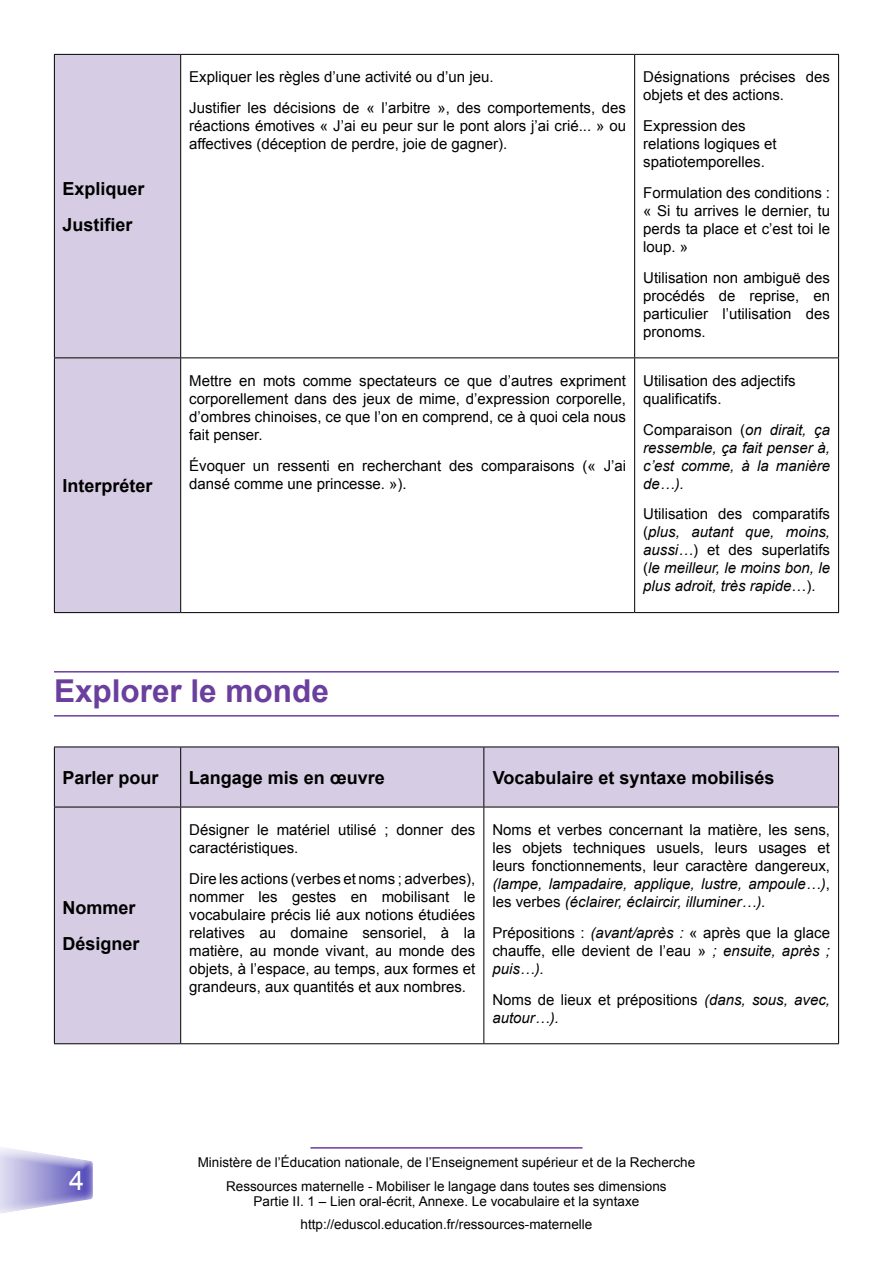
<style>
.page{position:relative;width:893px;height:1263px;background:#fff}
.page>*{position:absolute;margin:0;border:0;box-sizing:border-box;transform-origin:0 0}
.t1{font:700 31.5px "Arial";color:#6a3f9d}
.t2{font:27px "Arial";color:#fff}
.t3{font:700 18px/36.3px "Arial";color:#000}
.t4{font:15px/18px "Arial";color:#000}
.t5{font:italic 15px/18px "Arial";color:#000;text-align:justify}
.t6{font:13.5px/23.5px "Arial";color:#000;text-align:center}
.s1{font-style:normal}
.s2{font-style:italic}
</style>
<div class="page">
<div style="left:0;top:1154px;width:104px;height:63px;background:#6a3f9d;opacity:.75"></div>
<hr style="left:310px;top:1147px;width:272px;height:1px;background:#6a3f9d">
<hr style="left:54px;top:671px;width:785px;height:1px;background:#6a3f9d">
<hr style="left:54px;top:715px;width:785px;height:1px;background:#6a3f9d">
<div style="left:55px;top:55px;width:125px;height:557px;background:#d6cce3"></div>
<hr style="left:54px;top:54px;width:127px;height:1px;background:#000">
<hr style="left:54px;top:55px;width:1px;height:302px;background:#000">
<hr style="left:181px;top:54px;width:454px;height:1px;background:#000">
<hr style="left:180px;top:55px;width:1px;height:302px;background:#000">
<hr style="left:635px;top:54px;width:204px;height:1px;background:#000">
<hr style="left:634px;top:55px;width:1px;height:302px;background:#000">
<hr style="left:838px;top:55px;width:1px;height:302px;background:#000">
<hr style="left:54px;top:357px;width:127px;height:1px;background:#000">
<hr style="left:54px;top:358px;width:1px;height:254px;background:#000">
<hr style="left:181px;top:357px;width:454px;height:1px;background:#000">
<hr style="left:180px;top:358px;width:1px;height:254px;background:#000">
<hr style="left:635px;top:357px;width:204px;height:1px;background:#000">
<hr style="left:634px;top:358px;width:1px;height:254px;background:#000">
<hr style="left:838px;top:358px;width:1px;height:254px;background:#000">
<hr style="left:54px;top:612px;width:127px;height:1px;background:#000">
<hr style="left:181px;top:612px;width:454px;height:1px;background:#000">
<hr style="left:635px;top:612px;width:204px;height:1px;background:#000">
<svg style="left:55px;top:747px;width:783px;height:296px"></svg>
<hr style="left:181px;top:807px;width:303px;height:1px;background:#000">
<hr style="left:180px;top:807px;width:1px;height:236px;background:#000">
<hr style="left:484px;top:807px;width:355px;height:1px;background:#000">
<hr style="left:483px;top:807px;width:1px;height:236px;background:#000">
<hr style="left:838px;top:807px;width:1px;height:236px;background:#000">
<hr style="left:181px;top:1043px;width:303px;height:1px;background:#000">
<hr style="left:484px;top:1043px;width:355px;height:1px;background:#000">
<hr style="left:54px;top:746px;width:127px;height:1px;background:#000">
<hr style="left:181px;top:746px;width:303px;height:1px;background:#000">
<hr style="left:484px;top:746px;width:355px;height:1px;background:#000">
<hr style="left:54px;top:807px;width:127px;height:1px;background:#000">
<hr style="left:54px;top:1043px;width:127px;height:1px;background:#000">
<hr style="left:54px;top:747px;width:1px;height:60px;background:#000">
<hr style="left:54px;top:807px;width:1px;height:236px;background:#000">
<hr style="left:180px;top:747px;width:1px;height:60px;background:#000">
<hr style="left:483px;top:747px;width:1px;height:60px;background:#000">
<hr style="left:838px;top:747px;width:1px;height:60px;background:#000">
<p class="t3" style="left:62px;top:171px;width:84px">Expliquer<br>Justifier</p>
<p class="t3" style="left:62px;top:468px;width:92px">Interpréter</p>
<p class="t4" style="left:189px;top:62px;width:438px;line-height:30.8px">Expliquer les règles d’une activité ou d’un jeu.<br>Justifier les décisions de « l’arbitre », des comportements, des</p>
<p class="t4" style="left:189px;top:117px;width:438px">réactions émotives « J’ai eu peur sur le pont alors j’ai crié... » ou affectives (déception de perdre, joie de gagner).</p>
<p class="t4" style="left:189px;top:372px;width:438px;text-align:justify">Mettre en mots comme spectateurs ce que d’autres expriment corporellement dans des jeux de mime, d’expression corporelle, d’ombres chinoises, ce que l’on en comprend, ce à quoi cela nous fait penser.</p>
<p class="t4" style="left:189px;top:456px;width:438px">Évoquer un ressenti en recherchant des comparaisons (« J’ai dansé comme une princesse. »).</p>
<p class="t4" style="left:643px;top:68px;width:188px">Désignations précises des objets et des actions.</p>
<p class="t4" style="left:643px;top:117px;width:135px">Expression des relations logiques et spatiotemporelles.</p>
<p class="t4" style="left:643px;top:184px;width:188px;text-align:justify">Formulation des conditions : « Si tu arrives le dernier, tu perds ta place et c’est toi le loup. »</p>
<p class="t4" style="left:643px;top:268px;width:188px;text-align:justify">Utilisation non ambiguë des procédés de reprise, en particulier l’utilisation des pronoms.</p>
<p class="t4" style="left:643px;top:372px;width:154px">Utilisation des adjectifs qualificatifs.</p>
<p class="t5" style="left:643px;top:420px;width:188px"><span class="s1">Comparaison (</span>on dirait, ça ressemble, ça fait penser à, c’est comme, à la manière de…).</p>
<p class="t5" style="left:643px;top:505px;width:188px"><span class="s1">Utilisation des comparatifs (</span>plus, autant que, moins, aussi…<span class="s1">) et des superlatifs (</span>le meilleur, le moins bon, le plus adroit, très rapide<span class="s1">…).</span></p>
<h1 class="t1" style="left:54px;top:670px;width:276px">Explorer le monde</h1>
<p class="t3" style="left:62px;top:760px;width:98px">Parler pour</p>
<p class="t3" style="left:189px;top:760px;width:198px">Langage mis en œuvre</p>
<p class="t3" style="left:493px;top:760px;width:283px">Vocabulaire et syntaxe mobilisés</p>
<p class="t3" style="left:62px;top:890px;width:79px">Nommer<br>Désigner</p>
<p class="t4" style="left:189px;top:821px;width:288px">Désigner le matériel utilisé ; donner des caractéristiques.</p>
<p class="t4" style="left:189px;top:870px;width:288px;text-align:justify">Dire les actions (verbes et noms ; adverbes), nommer les gestes en mobilisant le vocabulaire précis lié aux notions étudiées relatives au domaine sensoriel, à la matière, au monde vivant, au monde des objets, à l’espace, au temps, aux formes et grandeurs, aux quantités et aux nombres.</p>
<p class="t4" style="left:492px;top:821px;width:339px;text-align:justify">Noms et verbes concernant la matière, les sens, les objets techniques usuels, leurs usages et leurs fonctionnements, leur caractère dangereux, <span class="s2">(lampe, lampadaire, applique, lustre, ampoule…)</span>, les verbes <span class="s2">(éclairer, éclaircir, illuminer…).</span></p>
<p class="t4" style="left:492px;top:924px;width:339px;text-align:justify">Prépositions : <span class="s2">(avant/après :</span> « après que la glace chauffe, elle devient de l’eau » <span class="s2">; ensuite, après ; puis…).</span></p>
<p class="t4" style="left:492px;top:990px;width:339px">Noms de lieux et prépositions <span class="s2">(dans, sous, avec, autour…).</span></p>
<h2 class="t2" style="left:69px;top:1162px;width:17px">4</h2>
<p class="t6" style="left:198px;top:1151px;width:499px">Ministère de l’Éducation nationale, de l’Enseignement supérieur et de la Recherche<br>Ressources maternelle - Mobiliser le langage dans toutes ses dimensions</p>
<p class="t6" style="left:254px;top:1189px;width:387px">Partie II. 1 – Lien oral-écrit, Annexe. Le vocabulaire et la syntaxe http://eduscol.education.fr/ressources-maternelle</p>
</div>
